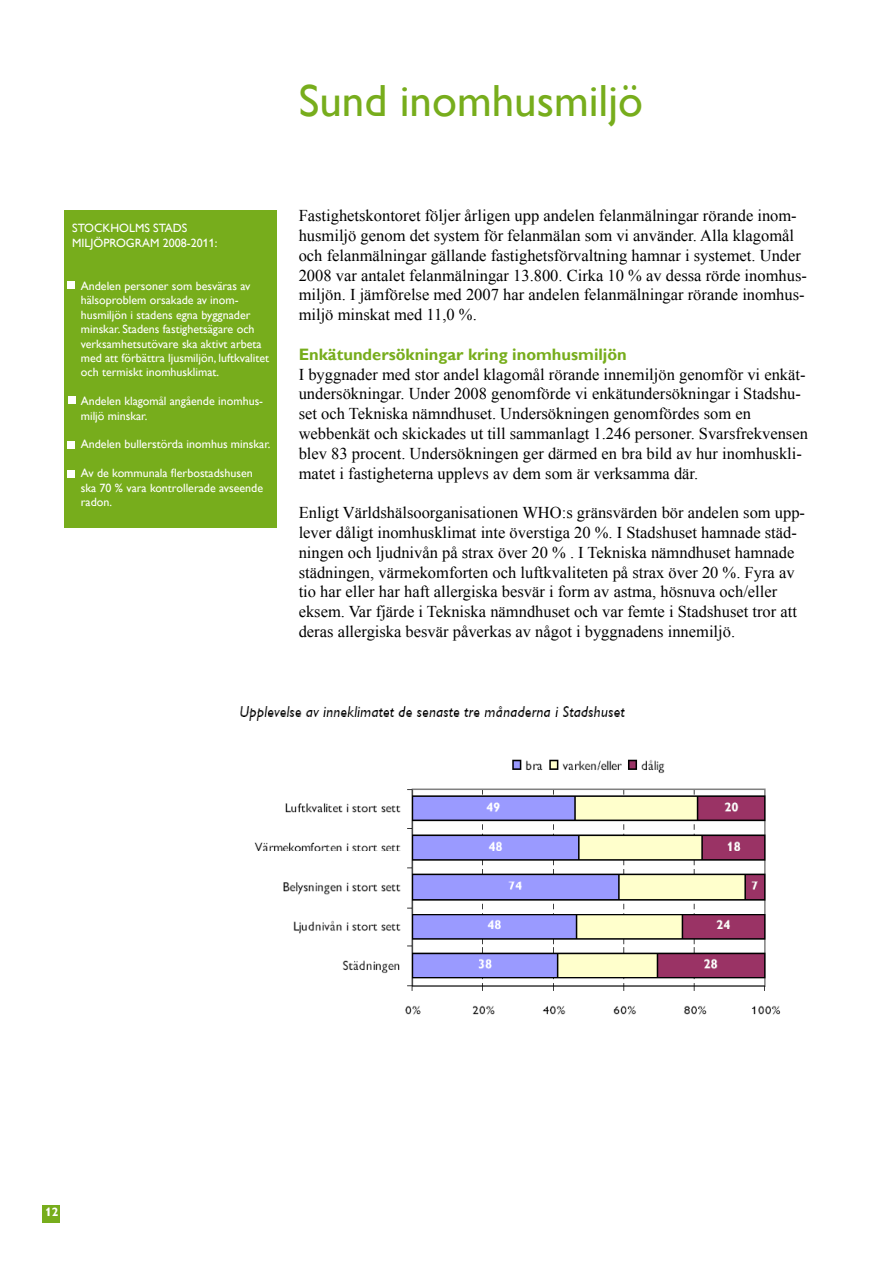
<style>
.page{position:relative;width:893px;height:1263px;background:#fff}
.page>*{position:absolute;margin:0;border:0;box-sizing:border-box;transform-origin:0 0}
.t1{font:45px "Gill Sans";color:#77ad1c}
.t2{font:16.5px/19.8px "Times New Roman";color:#000}
.t3{font:700 16.5px "Gill Sans";color:#77ad1c}
.t4{font:12px/14.4px "Gill Sans";color:#fff}
.t5{font:700 12px "Gill Sans";color:#fff}
</style>
<div class="page">
<div style="left:65px;top:210px;width:212px;height:318px;background:#77ad1c"></div>
<div style="left:67px;top:441px;width:8px;height:7px;background:#fff"></div>
<div style="left:67px;top:282px;width:8px;height:7px;background:#fff"></div>
<div style="left:68px;top:396px;width:8px;height:8px;background:#fff"></div>
<div style="left:67px;top:471px;width:8px;height:7px;background:#fff"></div>
<img style="left:240px;top:706px;width:541px;height:309px">
<div style="left:43px;top:1205px;width:17px;height:17px;background:#77ad1c"></div>
<h1 class="t1" style="left:299px;top:75px;width:346px">Sund inomhusmiljö</h1>
<p class="t4" style="left:72px;top:221px;width:146px">STOCKHOLMS STADS<br>MILJÖPROGRAM 2008-2011:</p>
<p class="t4" style="left:81px;top:279px;width:190px">Andelen personer som besväras av hälsoproblem orsakade av inom&shy;husmiljön i stadens egna byggnader minskar. Stadens fastighetsägare och verksamhetsutövare ska aktivt arbeta med att förbättra ljusmiljön, luftkvalitet och termiskt inomhusklimat.</p>
<p class="t4" style="left:81px;top:394px;width:184px">Andelen klagomål angående inomhus&shy;miljö minskar.</p>
<p class="t4" style="left:81px;top:437px;width:191px">Andelen bullerstörda inomhus minskar.</p>
<p class="t4" style="left:81px;top:466px;width:184px">Av de kommunala flerbostadshusen ska 70 % vara kontrollerade avseende radon.</p>
<p class="t2" style="left:299px;top:206px;width:510px">Fastighetskontoret följer årligen upp andelen felanmälningar rörande inom&shy;husmiljö genom det system för felanmälan som vi använder. Alla klagomål och felanmälningar gällande fastighetsförvaltning hamnar i systemet. Under 2008 var antalet felanmälningar 13.800. Cirka 10 % av dessa rörde inomhus&shy;miljön. I jämförelse med 2007 har andelen felanmälningar rörande inomhus&shy;miljö minskat med 11,0 %.</p>
<p class="t3" style="left:299px;top:345px;width:330px">Enkätundersökningar kring inomhusmiljön</p>
<p class="t2" style="left:299px;top:364px;width:511px">I byggnader med stor andel klagomål rörande innemiljön genomför vi enkät&shy;undersökningar. Under 2008 genomförde vi enkätundersökningar i Stadshu&shy;set och Tekniska nämndhuset. Undersökningen genomfördes som en webbenkät och skickades ut till sammanlagt 1.246 personer. Svarsfrekvensen blev 83 procent. Undersökningen ger därmed en bra bild av hur inomhuskli&shy;matet i fastigheterna upplevs av dem som är verksamma där.</p>
<p class="t2" style="left:299px;top:503px;width:508px">Enligt Världshälsoorganisationen WHO:s gränsvärden bör andelen som upp&shy;lever dåligt inomhusklimat inte överstiga 20 %. I Stadshuset hamnade städ&shy;ningen och ljudnivån på strax över 20 % . I Tekniska nämndhuset hamnade städningen, värmekomforten och luftkvaliteten på strax över 20 %. Fyra av tio har eller har haft allergiska besvär i form av astma, hösnuva och/eller eksem. Var fjärde i Tekniska nämndhuset och var femte i Stadshuset tror att deras allergiska besvär påverkas av något i byggnadens innemiljö.</p>
<p class="t5" style="left:45px;top:1205px;width:15px">12</p>
</div>
